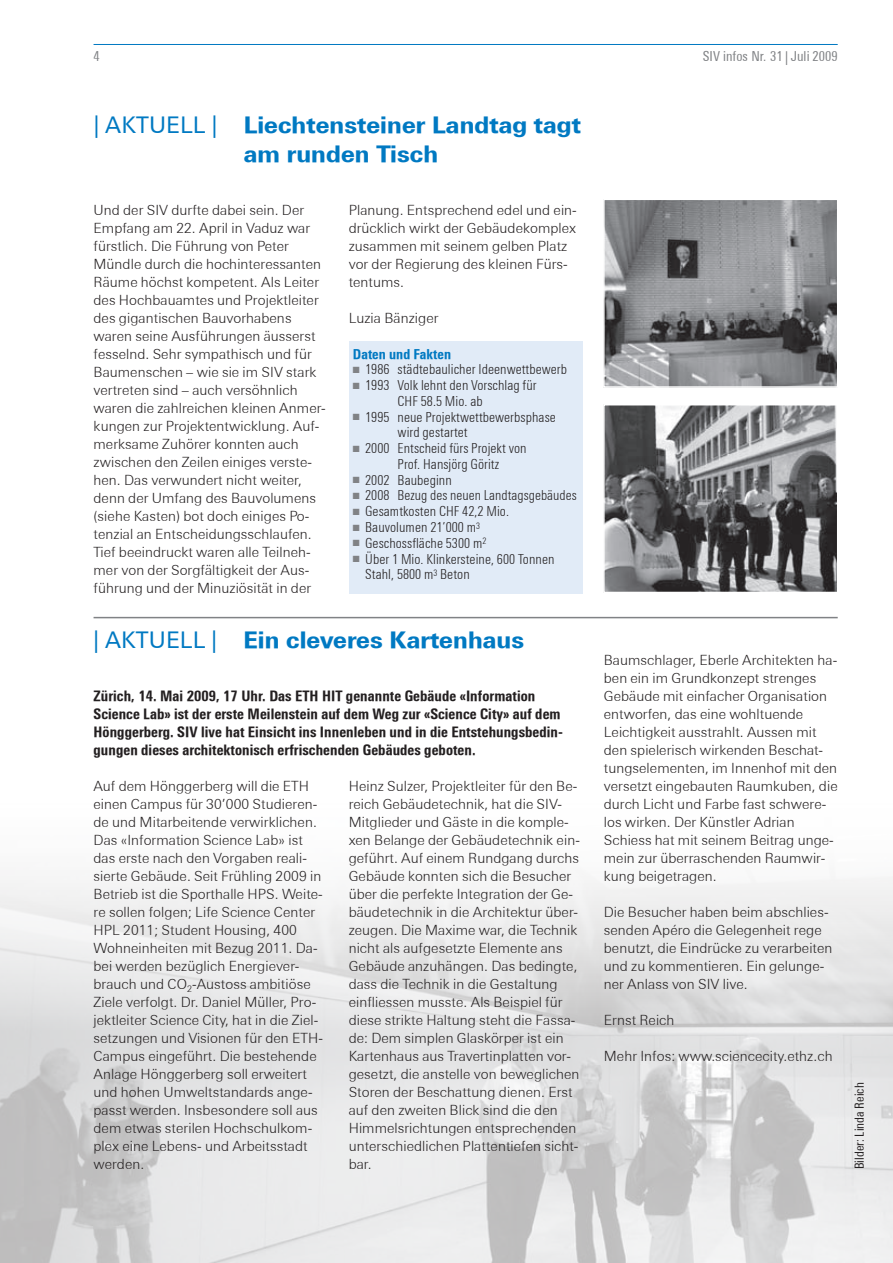
<style>
.page{position:relative;width:893px;height:1263px;background:#fff}
.page>*{position:absolute;margin:0;border:0;box-sizing:border-box;transform-origin:0 0}
.t1{font:800 22.5px/28.5px "Linotype Univers Basic";letter-spacing:.005em;color:#0079c2}
.t2{font:22.5px "Linotype Univers Basic";color:#0079c2}
.t3{font:800 condensed 14.55px/18px "Linotype Univers";letter-spacing:.005em;color:#231f20}
.t4{font:300 13.8px/18px "Linotype Univers Basic";letter-spacing:.005em;color:#231f20}
.t5{font:300 condensed 13.8px/15.8px "Linotype Univers";letter-spacing:.005em;color:#231f20}
.t6{font:condensed 13.8px "Linotype Univers";letter-spacing:.005em;color:#808285}
.t7{font:800 condensed 13.8px "Linotype Univers";letter-spacing:.005em;color:#0079c2}
.t8{font:condensed 12.6px "Linotype Univers";letter-spacing:.005em;color:#231f20}
.s1{font-weight:400}
.s2{color:#808285}
</style>
<div class="page">
<hr style="left:94px;top:44px;width:744px;height:1px;background:#0079c2">
<img style="left:0;top:877px;width:893px;height:386px">
<div style="left:349px;top:341px;width:234px;height:252px;background:#e1ebf7"></div>
<img style="left:606px;top:407px;width:229px;height:183px">
<div style="left:603px;top:404px;width:235px;height:189px;border:2px solid #fff"></div>
<img style="left:606px;top:202px;width:229px;height:183px">
<div style="left:603px;top:199px;width:235px;height:189px;border:2px solid #fff"></div>
<hr style="left:94px;top:617px;width:744px;height:1px;background:#808285">
<p class="t6" style="left:94px;top:48px;width:8px">4</p>
<p class="t6" style="left:703px;top:48px;width:136px">SIV infos Nr. 31 | Juli 2009</p>
<h1 class="t2" style="left:94px;top:112px;width:86px">| AKTUELL</h1>
<h1 class="t1" style="left:244px;top:111px;width:339px;text-indent:-32px"><span class="s1">|</span> Liechtensteiner Landtag tagt am runden Tisch</h1>
<p class="t4" style="left:94px;top:201px;width:234px">Und der SIV durfte dabei sein. Der Empfang am 22. April in Vaduz war fürstlich. Die Führung von Peter Mündle durch die hochinteressanten Räume höchst kompetent. Als Leiter des Hochbauamtes und Projektleiter des gigantischen Bauvorhabens waren seine Ausführungen äusserst fesselnd. Sehr sympathisch und für Baumenschen – wie sie im SIV stark vertreten sind – auch versöhnlich waren die zahlreichen kleinen Anmer&shy;kungen zur Projektentwicklung. Auf&shy;merksame Zuhörer konnten auch zwischen den Zeilen einiges verste&shy;hen. Das verwundert nicht weiter, denn der Umfang des Bauvolumens (siehe Kasten) bot doch einiges Po&shy;tenzial an Entscheidungsschlaufen.<br>Tief beeindruckt waren alle Teilneh&shy;mer von der Sorgfältigkeit der Aus&shy;führung und der Minuziösität in der</p>
<p class="t4" style="left:349px;top:201px;width:230px">Planung. Entsprechend edel und ein&shy;drücklich wirkt der Gebäudekomplex zusammen mit seinem gelben Platz vor der Regierung des kleinen Fürs&shy;tentums.</p>
<p class="t4" style="left:349px;top:309px;width:91px">Luzia Bänziger</p>
<p class="t7" style="left:353px;top:346px;width:100px">Daten und Fakten</p>
<p class="t5" style="left:353px;top:362px;width:216px"><span class="s2">■</span> 1986 städtebaulicher Ideenwettbewerb</p>
<p class="t5" style="left:398px;top:377px;width:141px;text-indent:-45px"><span class="s2">■</span> 1993 Volk lehnt den Vorschlag für<br>CHF 58.5 Mio. ab</p>
<p class="t5" style="left:398px;top:409px;width:160px;text-indent:-45px"><span class="s2">■</span> 1995 neue Projektwettbewerbsphase wird gestartet</p>
<p class="t5" style="left:398px;top:440px;width:130px;text-indent:-45px"><span class="s2">■</span> 2000 Entscheid fürs Projekt von<br>Prof. Hansjörg Göritz</p>
<p class="t5" style="left:353px;top:472px;width:100px"><span class="s2">■</span> 2002 Baubeginn</p>
<p class="t5" style="left:353px;top:488px;width:225px"><span class="s2">■</span> 2008 Bezug des neuen Landtagsgebäudes</p>
<p class="t5" style="left:353px;top:503px;width:158px"><span class="s2">■</span> Gesamtkosten CHF 42,2 Mio.</p>
<p class="t5" style="left:353px;top:519px;width:129px"><span class="s2">■</span> Bauvolumen 21’000 m<sup>3</sup></p>
<p class="t5" style="left:353px;top:535px;width:135px"><span class="s2">■</span> Geschossfläche 5300 m<sup>2</sup></p>
<p class="t5" style="left:365px;top:551px;width:191px;text-indent:-12px"><span class="s2">■</span> Über 1 Mio. Klinkersteine, 600 Tonnen<br>Stahl, 5800 m<sup>3</sup> Beton</p>
<h1 class="t1" style="left:94px;top:625px;width:432px"><span class="s1">| AKtu ell |</span> Ein cleveres Kartenhaus</h1>
<p class="t3" style="left:94px;top:687px;width:471px">Zürich, 14. Mai 2009, 17 Uhr. Das ETH HIT genannte Gebäude «Information Science Lab» ist der erste Meilenstein auf dem Weg zur «Science City» auf dem Hönggerberg. SIV live hat Einsicht ins Innenleben und in die Entstehungsbedin&shy;gungen dieses architektonisch erfrischenden Gebäudes geboten.</p>
<p class="t4" style="left:94px;top:777px;width:231px">Auf dem Hönggerberg will die ETH einen Campus für 30’000 Studieren&shy;de und Mitarbeitende verwirklichen.<br>Das «Information Science Lab» ist das erste nach den Vorgaben reali&shy;sierte Gebäude. Seit Frühling 2009 in Betrieb ist die Sporthalle HPS. Weite&shy;re sollen folgen; Life Science Center HPL 2011; Student Housing, 400<br>Wohneinheiten mit Bezug 2011. Da&shy;bei werden bezüglich Energiever&shy;brauch und CO<sub>2</sub>-Austoss ambitiöse Ziele verfolgt. Dr. Daniel Müller, Pro&shy;jektleiter Science City, hat in die Ziel&shy;setzungen und Visionen für den ETH-Campus eingeführt. Die bestehende Anlage Hönggerberg soll erweitert und hohen Umweltstandards ange&shy;passt werden. Insbesondere soll aus dem etwas sterilen Hochschulkom&shy;plex eine Lebens- und Arbeitsstadt werden.</p>
<p class="t4" style="left:349px;top:777px;width:233px">Heinz Sulzer, Projektleiter für den Be&shy;reich Gebäudetechnik, hat die SIV-Mitglieder und Gäste in die komple&shy;xen Belange der Gebäudetechnik ein&shy;geführt. Auf einem Rundgang durchs Gebäude konnten sich die Besucher über die perfekte Integration der Ge&shy;bäudetechnik in die Architektur über&shy;zeugen. Die Maxime war, die Technik nicht als aufgesetzte Elemente ans Gebäude anzuhängen. Das bedingte, dass die Technik in die Gestaltung einfliessen musste. Als Beispiel für diese strikte Haltung steht die Fassa&shy;de: Dem simplen Glaskörper ist ein Kartenhaus aus Travertinplatten vor&shy;gesetzt, die anstelle von beweglichen Storen der Beschattung dienen. Erst auf den zweiten Blick sind die den Himmelsrichtungen entsprechenden unterschiedlichen Plattentiefen sicht&shy;bar.</p>
<p class="t4" style="left:604px;top:651px;width:235px">Baumschlager, Eberle Architekten ha&shy;ben ein im Grundkonzept strenges Gebäude mit einfacher Organisation entworfen, das eine wohltuende Leichtigkeit ausstrahlt. Aussen mit den spielerisch wirkenden Beschat&shy;tungselementen, im Innenhof mit den versetzt eingebauten Raumkuben, die durch Licht und Farbe fast schwere&shy;los wirken. Der Künstler Adrian Schiess hat mit seinem Beitrag unge&shy;mein zur überraschenden Raumwir&shy;kung beigetragen.</p>
<p class="t4" style="left:604px;top:903px;width:230px">Die Besucher haben beim abschlies&shy;senden Apéro die Gelegenheit rege benutzt, die Eindrücke zu verarbeiten und zu kommentieren. Ein gelunge&shy;ner Anlass von SIV live.</p>
<p class="t4" style="left:604px;top:1011px;width:72px">Ernst Reich</p>
<p class="t4" style="left:604px;top:1047px;width:230px">Mehr Infos: www.sciencecity.ethz.ch</p>
<p class="t8" style="left:852px;top:1169px;width:88px;rotate:-90deg">Bilder: Linda Reich</p>
</div>
